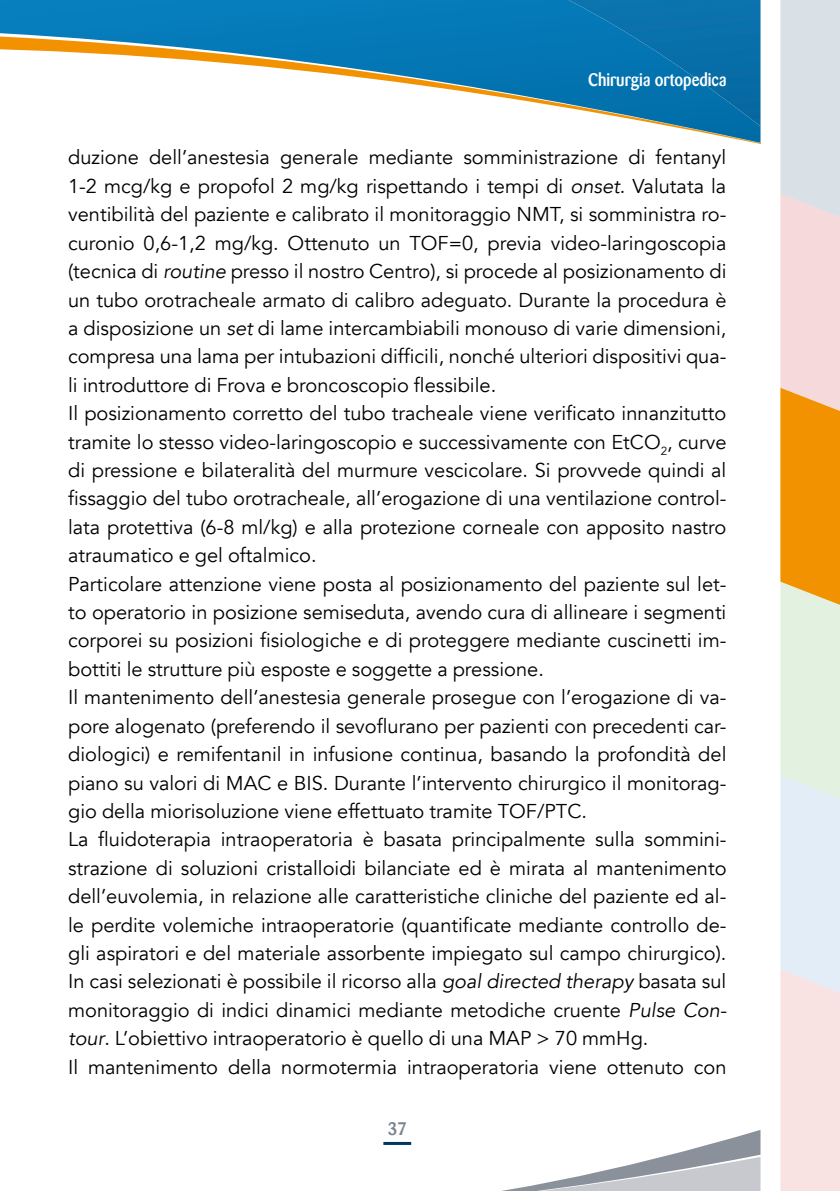
<style>
.page{position:relative;width:840px;height:1191px;background:#fff}
.page>*{position:absolute;margin:0;border:0;box-sizing:border-box;transform-origin:0 0}
.t1{font:20px/28.4px "Avenir";color:#000}
.t2{font:500 18px "Barmeno";color:#fff;scale:.9 1}
.t3{font:500 18px "Barmeno";color:#7a838c}
.s1{font-style:italic}
</style>
<div class="page">
<svg style="left:384px;top:1130px;width:376px;height:61px"></svg>
<hr style="left:383px;top:1142px;width:28px;height:3px;background:#003761">
<svg style="left:0;top:0;width:760px;height:143px"></svg>
<img style="left:568px;top:0;width:192px;height:126px">
<svg style="left:780px;top:0;width:59px;height:1191px;background:#ead8c0"></svg>
<p class="t2" style="left:588px;top:69px;width:155px">Chirurgia ortopedica</p>
<p class="t1" style="left:68px;top:144px;width:659px">duzione dell’anestesia generale mediante somministrazione di fentanyl 1-2 mcg/kg e propofol 2 mg/kg rispettando i tempi di <span class="s1">onset</span>. Valutata la ventibilità del paziente e calibrato il monitoraggio NMT, si somministra ro&shy;curonio 0,6-1,2 mg/kg. Ottenuto un TOF=0, previa video-laringoscopia (tecnica di <span class="s1">routine</span> presso il nostro Centro), si procede al posizionamento di un tubo orotracheale armato di calibro adeguato. Durante la procedura è a disposizione un <span class="s1">set</span> di lame intercambiabili monouso di varie dimensioni, compresa una lama per intubazioni difficili, nonché ulteriori dispositivi qua&shy;li introduttore di Frova e broncoscopio flessibile.<br>Il posizionamento corretto del tubo tracheale viene verificato innanzitutto tramite lo stesso video-laringoscopio e successivamente con EtCO<sub>2</sub>, curve di pressione e bilateralità del murmure vescicolare. Si provvede quindi al fissaggio del tubo orotracheale, all’erogazione di una ventilazione control&shy;lata protettiva (6-8 ml/kg) e alla protezione corneale con apposito nastro atraumatico e gel oftalmico.<br>Particolare attenzione viene posta al posizionamento del paziente sul let&shy;to operatorio in posizione semiseduta, avendo cura di allineare i segmenti corporei su posizioni fisiologiche e di proteggere mediante cuscinetti im&shy;bottiti le strutture più esposte e soggette a pressione.<br>Il mantenimento dell’anestesia generale prosegue con l’erogazione di va&shy;pore alogenato (preferendo il sevoflurano per pazienti con precedenti car&shy;diologici) e remifentanil in infusione continua, basando la profondità del piano su valori di MAC e BIS. Durante l’intervento chirurgico il monitorag&shy;gio della miorisoluzione viene effettuato tramite TOF/PTC.<br>La fluidoterapia intraoperatoria è basata principalmente sulla sommini&shy;strazione di soluzioni cristalloidi bilanciate ed è mirata al mantenimento dell’euvolemia, in relazione alle caratteristiche cliniche del paziente ed al&shy;le perdite volemiche intraoperatorie (quantificate mediante controllo de&shy;gli aspiratori e del materiale assorbente impiegato sul campo chirurgico).<br>In casi selezionati è possibile il ricorso alla <span class="s1">goal directed therapy</span> basata sul monitoraggio di indici dinamici mediante metodiche cruente <span class="s1">Pulse Con&shy;tour</span>. L’obiettivo intraoperatorio è quello di una MAP &gt; 70 mmHg.<br>Il mantenimento della normotermia intraoperatoria viene ottenuto con</p>
<p class="t3" style="left:387px;top:1118px;width:21px">37</p>
</div>
